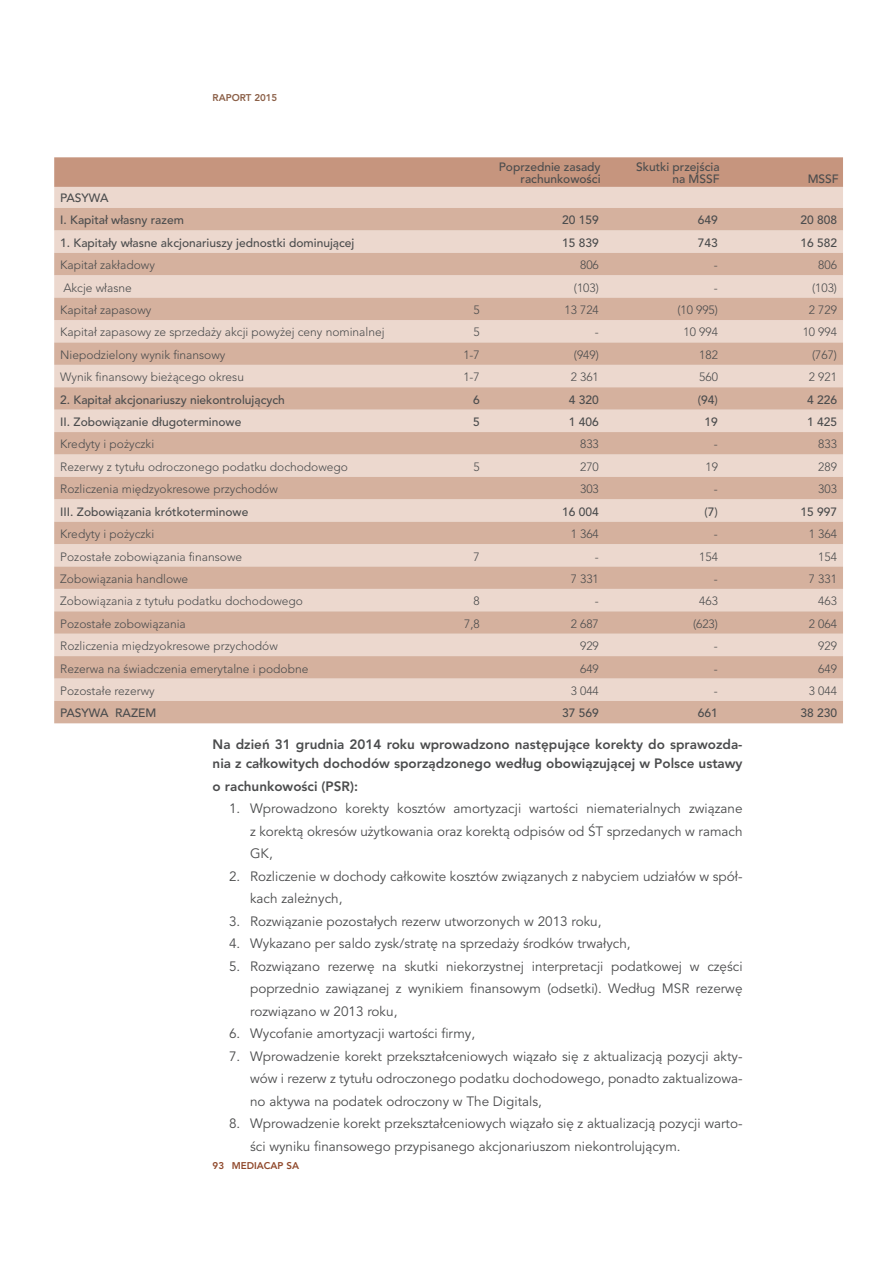
<style>
.page{position:relative;width:893px;height:1263px;background:#fff}
.page>*{position:absolute;margin:0;border:0;box-sizing:border-box;transform-origin:0 0}
.t1{font:13.5px/22.5px "Avenir LT Pro";color:#4b4c4d;text-align:justify}
.t2{font:800 13.5px/19.5px "Avenir LT Pro";color:#4b4c4d}
.t3{font:300 12px "Avenir LT Pro";color:#4b4c4d}
.t4{font:500 12px/12px "Avenir LT Pro";color:#4b4c4d;text-align:right}
.t5{font:800 9.75px "Avenir LT Pro";color:#90492c}
.t6{font:800 9.75px "Avenir LT Pro";color:#8b5f47}
</style>
<div class="page">
<div style="left:54px;top:157px;width:789px;height:30px;background:#c6957e"></div>
<div style="left:54px;top:187px;width:789px;height:21px;background:#ecd8ce"></div>
<svg style="left:54px;top:208px;width:789px;height:515px;background:#e0c3b5"></svg>
<p class="t6" style="left:213px;top:92px;width:66px">RAPORT 2015</p>
<p class="t4" style="left:499px;top:161px;width:103px">Poprzednie zasady rachunkowości</p>
<p class="t4" style="left:636px;top:161px;width:85px">Skutki przejścia</p>
<p class="t4" style="left:672px;top:173px;width:49px">na MSSF</p>
<p class="t4" style="left:808px;top:173px;width:33px">MSSF</p>
<p class="t4" style="left:60px;top:192px;width:50px">PASYWA</p>
<p class="t4" style="left:60px;top:214px;width:125px">I. Kapitał własny razem</p>
<p class="t4" style="left:562px;top:214px;width:38px">20 159</p>
<p class="t4" style="left:698px;top:214px;width:22px">649</p>
<p class="t4" style="left:800px;top:214px;width:38px">20 808</p>
<p class="t4" style="left:60px;top:237px;width:296px">1. Kapitały własne akcjonariuszy jednostki dominującej</p>
<p class="t4" style="left:562px;top:237px;width:38px">15 839</p>
<p class="t4" style="left:698px;top:237px;width:22px">743</p>
<p class="t4" style="left:800px;top:237px;width:38px">16 582</p>
<p class="t3" style="left:60px;top:258px;width:96px">Kapitał zakładowy</p>
<p class="t3" style="left:580px;top:258px;width:20px">806</p>
<p class="t3" style="left:714px;top:258px;width:5px">-</p>
<p class="t3" style="left:818px;top:258px;width:20px">806</p>
<p class="t3" style="left:63px;top:280px;width:70px">Akcje własne</p>
<p class="t3" style="left:574px;top:280px;width:26px">(103)</p>
<p class="t3" style="left:714px;top:280px;width:5px">-</p>
<p class="t3" style="left:812px;top:280px;width:26px">(103)</p>
<p class="t3" style="left:60px;top:303px;width:93px">Kapitał zapasowy</p>
<p class="t3" style="left:474px;top:303px;width:8px">5</p>
<p class="t3" style="left:565px;top:303px;width:36px">13 724</p>
<p class="t3" style="left:677px;top:303px;width:42px">(10 995)</p>
<p class="t3" style="left:809px;top:303px;width:30px">2 729</p>
<p class="t3" style="left:60px;top:325px;width:326px">Kapitał zapasowy ze sprzedaży akcji powyżej ceny nominalnej</p>
<p class="t3" style="left:474px;top:325px;width:8px">5</p>
<p class="t3" style="left:595px;top:325px;width:5px">-</p>
<p class="t3" style="left:684px;top:325px;width:36px">10 994</p>
<p class="t3" style="left:803px;top:325px;width:36px">10 994</p>
<p class="t3" style="left:60px;top:348px;width:167px">Niepodzielony wynik finansowy</p>
<p class="t3" style="left:463px;top:348px;width:18px">1-7</p>
<p class="t3" style="left:574px;top:348px;width:26px">(949)</p>
<p class="t3" style="left:699px;top:348px;width:20px">182</p>
<p class="t3" style="left:812px;top:348px;width:26px">(767)</p>
<p class="t3" style="left:60px;top:370px;width:185px">Wynik finansowy bieżącego okresu</p>
<p class="t3" style="left:463px;top:370px;width:18px">1-7</p>
<p class="t3" style="left:571px;top:370px;width:30px">2 361</p>
<p class="t3" style="left:699px;top:370px;width:20px">560</p>
<p class="t3" style="left:809px;top:370px;width:30px">2 921</p>
<p class="t4" style="left:60px;top:394px;width:226px">2. Kapitał akcjonariuszy niekontrolujących</p>
<p class="t4" style="left:473px;top:394px;width:8px">6</p>
<p class="t4" style="left:569px;top:394px;width:32px">4 320</p>
<p class="t4" style="left:698px;top:394px;width:22px">(94)</p>
<p class="t4" style="left:807px;top:394px;width:32px">4 226</p>
<p class="t4" style="left:60px;top:416px;width:183px">II. Zobowiązanie długoterminowe</p>
<p class="t4" style="left:473px;top:416px;width:8px">5</p>
<p class="t4" style="left:569px;top:416px;width:32px">1 406</p>
<p class="t4" style="left:705px;top:416px;width:15px">19</p>
<p class="t4" style="left:807px;top:416px;width:32px">1 425</p>
<p class="t3" style="left:60px;top:437px;width:96px">Kredyty i pożyczki</p>
<p class="t3" style="left:580px;top:437px;width:20px">833</p>
<p class="t3" style="left:714px;top:437px;width:5px">-</p>
<p class="t3" style="left:818px;top:437px;width:20px">833</p>
<p class="t3" style="left:60px;top:460px;width:289px">Rezerwy z tytułu odroczonego podatku dochodowego</p>
<p class="t3" style="left:474px;top:460px;width:8px">5</p>
<p class="t3" style="left:580px;top:460px;width:20px">270</p>
<p class="t3" style="left:705px;top:460px;width:14px">19</p>
<p class="t3" style="left:818px;top:460px;width:20px">289</p>
<p class="t3" style="left:60px;top:482px;width:219px">Rozliczenia międzyokresowe przychodów</p>
<p class="t3" style="left:580px;top:482px;width:20px">303</p>
<p class="t3" style="left:714px;top:482px;width:5px">-</p>
<p class="t3" style="left:818px;top:482px;width:20px">303</p>
<p class="t4" style="left:60px;top:506px;width:190px">III. Zobowiązania krótkoterminowe</p>
<p class="t4" style="left:562px;top:506px;width:38px">16 004</p>
<p class="t4" style="left:705px;top:506px;width:15px">(7)</p>
<p class="t4" style="left:800px;top:506px;width:38px">15 997</p>
<p class="t3" style="left:60px;top:527px;width:96px">Kredyty i pożyczki</p>
<p class="t3" style="left:571px;top:527px;width:30px">1 364</p>
<p class="t3" style="left:714px;top:527px;width:5px">-</p>
<p class="t3" style="left:809px;top:527px;width:30px">1 364</p>
<p class="t3" style="left:60px;top:549px;width:183px">Pozostałe zobowiązania finansowe</p>
<p class="t3" style="left:474px;top:549px;width:8px">7</p>
<p class="t3" style="left:595px;top:549px;width:5px">-</p>
<p class="t3" style="left:699px;top:549px;width:20px">154</p>
<p class="t3" style="left:818px;top:549px;width:20px">154</p>
<p class="t3" style="left:60px;top:572px;width:130px">Zobowiązania handlowe</p>
<p class="t3" style="left:571px;top:572px;width:30px">7 331</p>
<p class="t3" style="left:714px;top:572px;width:5px">-</p>
<p class="t3" style="left:809px;top:572px;width:30px">7 331</p>
<p class="t3" style="left:60px;top:594px;width:244px">Zobowiązania z tytułu podatku dochodowego</p>
<p class="t3" style="left:474px;top:594px;width:8px">8</p>
<p class="t3" style="left:595px;top:594px;width:5px">-</p>
<p class="t3" style="left:699px;top:594px;width:20px">463</p>
<p class="t3" style="left:818px;top:594px;width:20px">463</p>
<p class="t3" style="left:60px;top:616px;width:127px">Pozostałe zobowiązania</p>
<p class="t3" style="left:464px;top:616px;width:17px">7,8</p>
<p class="t3" style="left:571px;top:616px;width:30px">2 687</p>
<p class="t3" style="left:693px;top:616px;width:26px">(623)</p>
<p class="t3" style="left:809px;top:616px;width:30px">2 064</p>
<p class="t3" style="left:60px;top:639px;width:219px">Rozliczenia międzyokresowe przychodów</p>
<p class="t3" style="left:580px;top:639px;width:20px">929</p>
<p class="t3" style="left:714px;top:639px;width:5px">-</p>
<p class="t3" style="left:818px;top:639px;width:20px">929</p>
<p class="t3" style="left:60px;top:661px;width:250px">Rezerwa na świadczenia emerytalne i podobne</p>
<p class="t3" style="left:580px;top:661px;width:20px">649</p>
<p class="t3" style="left:714px;top:661px;width:5px">-</p>
<p class="t3" style="left:818px;top:661px;width:20px">649</p>
<p class="t3" style="left:60px;top:684px;width:96px">Pozostałe rezerwy</p>
<p class="t3" style="left:571px;top:684px;width:30px">3 044</p>
<p class="t3" style="left:714px;top:684px;width:5px">-</p>
<p class="t3" style="left:809px;top:684px;width:30px">3 044</p>
<p class="t4" style="left:60px;top:707px;width:98px">PASYWA RAZEM</p>
<p class="t4" style="left:562px;top:707px;width:38px">37 569</p>
<p class="t4" style="left:698px;top:707px;width:22px">661</p>
<p class="t4" style="left:800px;top:707px;width:38px">38 230</p>
<p class="t2" style="left:213px;top:734px;width:531px">Na dzień 31 grudnia 2014 roku wprowadzono następujące korekty do sprawozda&shy;nia z całkowitych dochodów sporządzonego według obowiązującej w Polsce ustawy</p>
<p class="t2" style="left:213px;top:776px;width:147px">o rachunkowości (PSR):</p>
<p class="t1" style="left:250px;top:797px;width:494px;text-indent:-21px">1. Wprowadzono korekty kosztów amortyzacji wartości niematerialnych związane z korektą okresów użytkowania oraz korektą odpisów od ŚT sprzedanych w ramach GK,</p>
<p class="t1" style="left:250px;top:865px;width:494px;text-indent:-21px">2. Rozliczenie w dochody całkowite kosztów związanych z nabyciem udziałów w spół&shy;kach zależnych,</p>
<p class="t1" style="left:229px;top:910px;width:374px">3. Rozwiązanie pozostałych rezerw utworzonych w 2013 roku,</p>
<p class="t1" style="left:229px;top:932px;width:403px">4. Wykazano per saldo zysk/stratę na sprzedaży środków trwałych,</p>
<p class="t1" style="left:250px;top:955px;width:494px;text-indent:-21px">5. Rozwiązano rezerwę na skutki niekorzystnej interpretacji podatkowej w części poprzednio zawiązanej z wynikiem finansowym (odsetki). Według MSR rezerwę rozwiązano w 2013 roku,</p>
<p class="t1" style="left:229px;top:1022px;width:247px">6. Wycofanie amortyzacji wartości firmy,</p>
<p class="t1" style="left:250px;top:1045px;width:494px;text-indent:-21px">7. Wprowadzenie korekt przekształceniowych wiązało się z aktualizacją pozycji akty&shy;wów i rezerw z tytułu odroczonego podatku dochodowego, ponadto zaktualizowa&shy;no aktywa na podatek odroczony w The Digitals,</p>
<p class="t1" style="left:250px;top:1112px;width:494px;text-indent:-21px">8. Wprowadzenie korekt przekształceniowych wiązało się z aktualizacją pozycji warto&shy;ści wyniku finansowego przypisanego akcjonariuszom niekontrolującym.</p>
<p class="t5" style="left:213px;top:1160px;width:88px">93 MEDIACAP SA</p>
</div>
